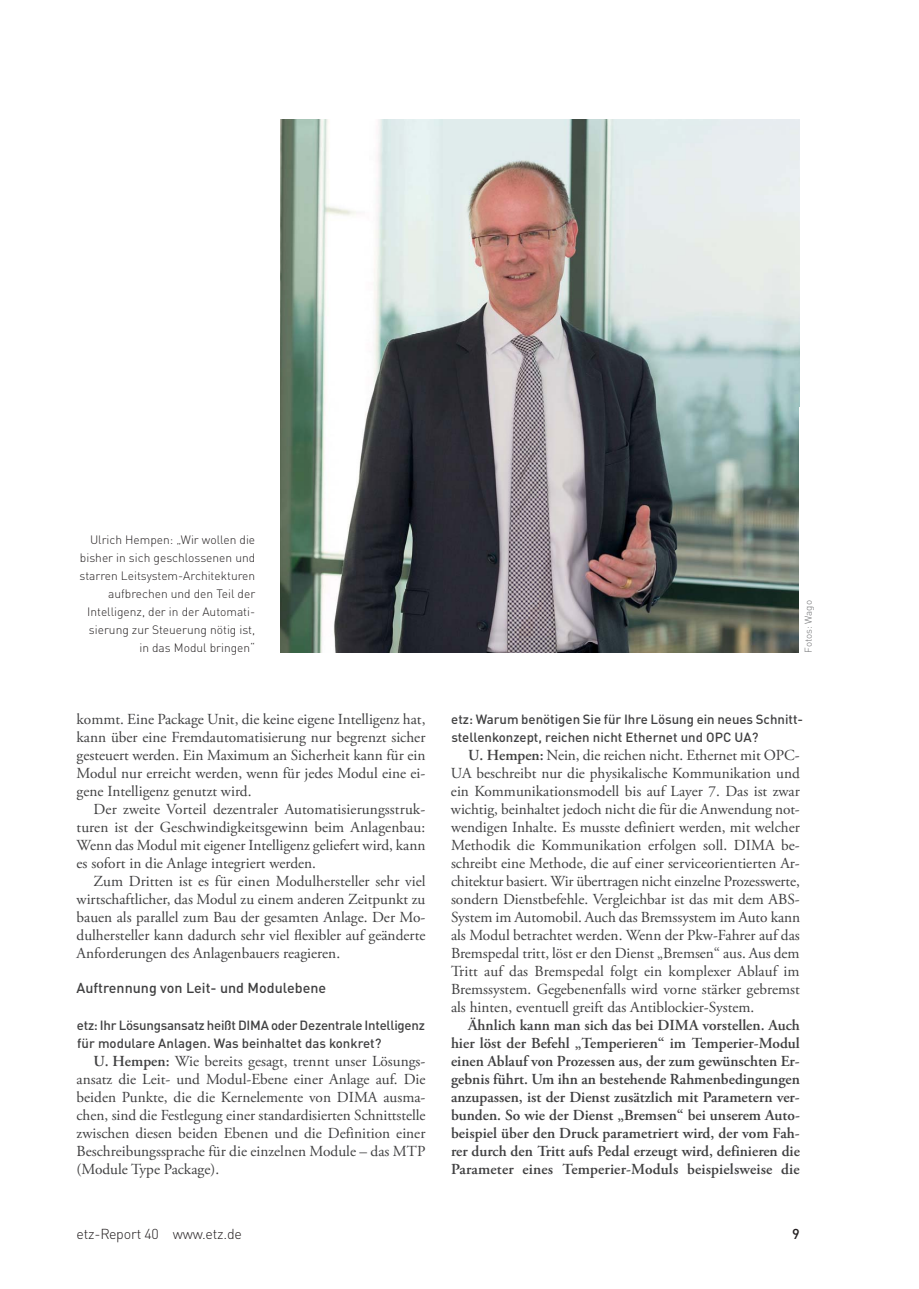
<style>
.page{position:relative;width:919px;height:1289px;background:#fff}
.page>*{position:absolute;margin:0;border:0;box-sizing:border-box;transform-origin:0 0}
.t1{font:15.3px/18px "Adobe Garamond Pro";color:#404041;text-align:justify}
.t2{font:600 15.3px/18px "Adobe Garamond Pro";letter-spacing:.01em;color:#404041;text-align:justify}
.t3{font:500 14.25px "DIN Pro";color:#404041}
.t4{font:300 14.25px "DIN Pro";letter-spacing:-.015em;color:#231f20}
.t5{font:500 14.25px "DIN Pro";color:#231f20}
.t6{font:500 13.2px/18px "DIN Pro";letter-spacing:-.02em;color:#404041}
.t7{font:500 13.2px/18px "DIN Pro";color:#404041}
.t8{font:300 12px/18px "DIN Pro";color:#231f20;text-align:right}
.t9{font:300 9.75px "DIN Pro";color:#6d6e70}
.s1{font-weight:600}
</style>
<div class="page">
<img style="left:281px;top:119px;width:518px;height:533px">
<p class="t8" style="left:79px;top:532px;width:177px">Ulrich Hempen: „Wir wollen die bisher in sich geschlossenen und starren Leitsystem- Architekturen aufbrechen und den Teil der<br>Intelligenz, der in der Automati&shy;sierung zur Steuerung nötig ist, in das Modul bringen“</p>
<p class="t1" style="left:77px;top:713px;width:350px">kommt. Eine Package Unit, die keine eigene Intelligenz hat, kann über eine Fremdautomatisierung nur begrenzt sicher gesteuert werden. Ein Maximum an Sicherheit kann für ein Modul nur erreicht werden, wenn für jedes Modul eine ei&shy;gene Intelligenz genutzt wird.</p>
<p class="t1" style="left:77px;top:803px;width:350px;text-indent:17px">Der zweite Vorteil dezentraler Automatisierungsstruk&shy;turen ist der Geschwindigkeitsgewinn beim Anlagenbau:<br>Wenn das Modul mit eigener Intelligenz geliefert wird, kann es sofort in die Anlage integriert werden.</p>
<p class="t1" style="left:77px;top:875px;width:350px;text-indent:17px">Zum Dritten ist es für einen Modulhersteller sehr viel wirtschaftlicher, das Modul zu einem anderen Zeitpunkt zu bauen als parallel zum Bau der gesamten Anlage. Der Mo&shy;dulhersteller kann dadurch sehr viel flexibler auf geänderte Anforderungen des Anlagenbauers reagieren.</p>
<p class="t3" style="left:77px;top:983px;width:251px">Auftrennung von Leit- und Modulebene</p>
<p class="t6" style="left:77px;top:1018px;width:349px">etz: Ihr Lösungsansatz heißt DIMA oder Dezentrale Intelligenz für modulare Anlagen. Was beinhaltet das konkret?</p>
<p class="t1" style="left:77px;top:1055px;width:350px;text-indent:17px"><span class="s1">U. Hempen:</span> Wie bereits gesagt, trennt unser Lösungs&shy;ansatz die Leit- und Modul-Ebene einer Anlage auf. Die beiden Punkte, die die Kernelemente von DIMA ausma&shy;chen, sind die Festlegung einer standardisierten Schnittstelle zwischen diesen beiden Ebenen und die Definition einer Beschreibungssprache für die einzelnen Module – das MTP (Module Type Package).</p>
<p class="t9" style="left:804px;top:652px;width:54px;rotate:-90deg">Fotos: Wago</p>
<p class="t7" style="left:451px;top:712px;width:353px">etz: Warum benötigen Sie für Ihre Lösung ein neues Schnitt&shy;stellenkonzept, reichen nicht Ethernet und OPC UA?</p>
<p class="t1" style="left:451px;top:749px;width:350px;text-indent:17px"><span class="s1">U. Hempen:</span> Nein, die reichen nicht. Ethernet mit OPC-UA beschreibt nur die physikalische Kommunikation und ein Kommunikationsmodell bis auf Layer 7. Das ist zwar wichtig, beinhaltet jedoch nicht die für die Anwendung not&shy;wendigen Inhalte. Es musste definiert werden, mit welcher Methodik die Kommunikation erfolgen soll. DIMA be&shy;schreibt eine Methode, die auf einer serviceorientierten Ar&shy;chitektur basiert. Wir übertragen nicht einzelne Prozesswerte, sondern Dienstbefehle. Vergleichbar ist das mit dem ABS-System im Automobil. Auch das Bremssystem im Auto kann als Modul betrachtet werden. Wenn der Pkw-Fahrer auf das Bremspedal tritt, löst er den Dienst „Bremsen“ aus. Aus dem Tritt auf das Bremspedal folgt ein komplexer Ablauf im Bremssystem. Gegebenenfalls wird vorne stärker gebremst als hinten, eventuell greift das Antiblockier-System.</p>
<p class="t2" style="left:451px;top:1019px;width:350px;text-indent:17px">Ähnlich kann man sich das bei DIMA vorstellen. Auch hier löst der Befehl „Temperieren“ im Temperier-Modul einen Ablauf von Prozessen aus, der zum gewünschten Er&shy;gebnis führt. Um ihn an bestehende Rahmenbedingungen anzupassen, ist der Dienst zusätzlich mit Parametern ver&shy;bunden. So wie der Dienst „Bremsen“ bei unserem Auto&shy;beispiel über den Druck parametriert wird, der vom Fah&shy;rer durch den Tritt aufs Pedal erzeugt wird, definieren die Parameter eines Temperier-Moduls beispielsweise die</p>
<p class="t4" style="left:77px;top:1228px;width:167px">etz-Report 40 www.etz.de</p>
<p class="t5" style="left:792px;top:1228px;width:9px">9</p>
</div>
